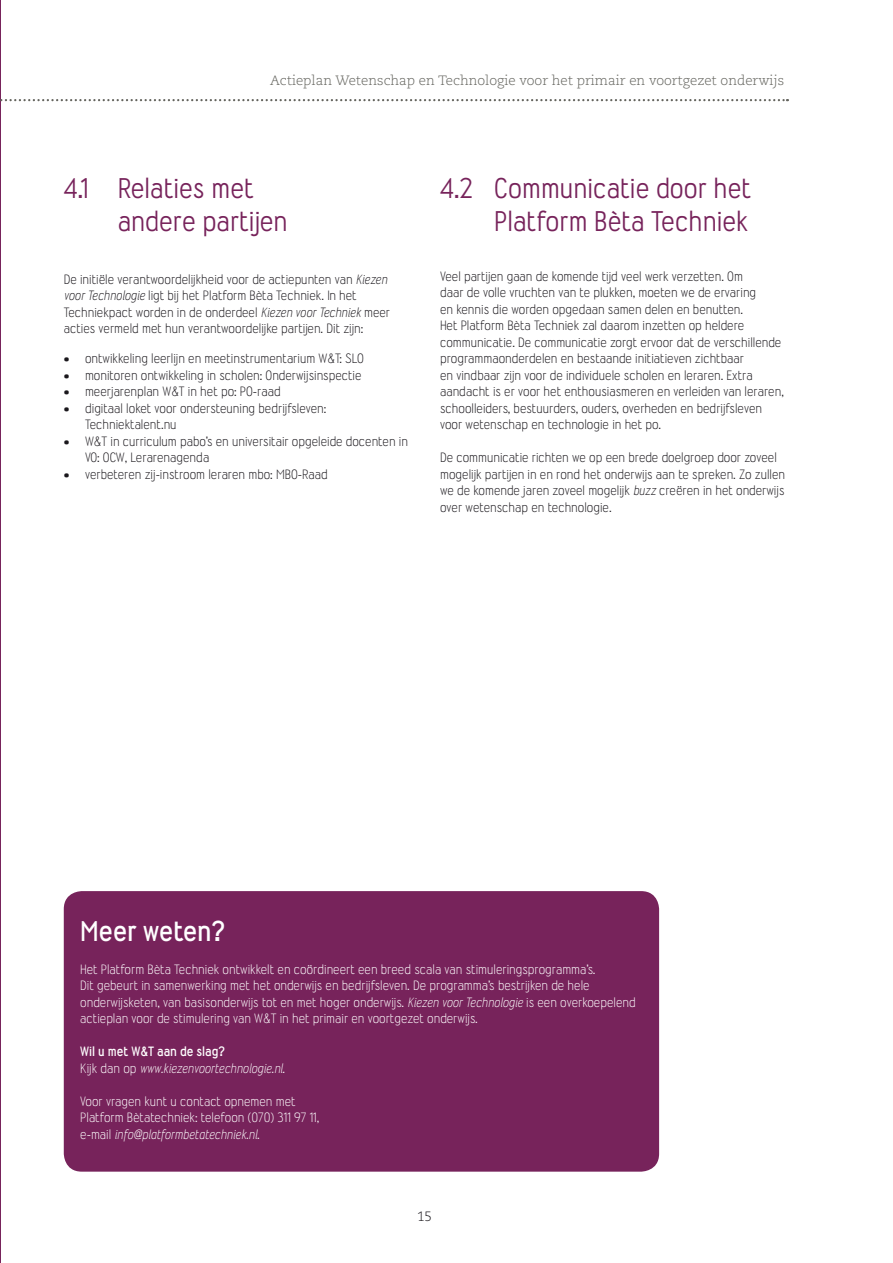
<style>
.page{position:relative;width:893px;height:1263px;background:#fff}
.page>*{position:absolute;margin:0;border:0;box-sizing:border-box;transform-origin:0 0}
.t1{font:28.5px/33px "Wyvern Rg";color:#77235b}
.t2{font:700 28.5px "Wyvern Rg";color:#fff}
.t3{font:13.5px/16.5px "Wyvern Lt";color:#1a171c}
.t4{font:13.5px/16.5px "Wyvern Lt";color:#fff}
.t5{font:300 13.5px "Caecilia LT Std";color:#65655f}
.t6{font:italic 13.5px "Wyvern Lt";color:#fff}
.t7{font:700 13.5px "Wyvern Rg";color:#fff}
.t8{font:300 13.5px "Caecilia LT Std";color:#1a171c}
.s1{font-style:italic}
.s2{font-size:10.5px}
.s3{font-style:normal}
</style>
<div class="page">
<hr style="left:0;top:0;width:1px;height:1263px;background:#77235b">
<div style="left:64px;top:891px;width:595px;height:281px;background:#77235b;border-radius:18px"></div>
<svg style="left:0;top:99px;width:788px;height:2px"></svg>
<p class="t5" style="left:270px;top:72px;width:516px">Actieplan Wetenschap en Technologie voor het primair en voortgezet onderwijs</p>
<h1 class="t1" style="left:118px;top:171px;width:171px;text-indent:-54px">4.1 Relaties met andere partijen</h1>
<p class="t3" style="left:64px;top:271px;width:328px">De initiële verantwoordelijkheid voor de actiepunten van <span class="s1">Kiezen voor Technologie</span> ligt bij het Platform Bèta Techniek. In het Techniekpact worden in de onderdeel <span class="s1">Kiezen voor Techniek</span> meer acties vermeld met hun verantwoordelijke partijen. Dit zijn:</p>
<p class="t3" style="left:64px;top:350px;width:302px"><span class="s2">•</span> ontwikkeling leerlijn en meetinstrumentarium W&amp;T: SLO</p>
<p class="t3" style="left:64px;top:367px;width:299px"><span class="s2">•</span> monitoren ontwikkeling in scholen: Onderwijsinspectie</p>
<p class="t3" style="left:64px;top:383px;width:219px"><span class="s2">•</span> meerjarenplan W&amp;T in het po: PO-raad</p>
<p class="t3" style="left:85px;top:400px;width:243px;text-indent:-21px"><span class="s2">•</span> digitaal loket voor ondersteuning bedrijfsleven:<br>Techniektalent.nu</p>
<p class="t3" style="left:85px;top:433px;width:324px;text-indent:-21px"><span class="s2">•</span> W&amp;T in curriculum pabo’s en universitair opgeleide docenten in<br>VO: OCW, Lerarenagenda</p>
<p class="t3" style="left:64px;top:466px;width:266px"><span class="s2">•</span> verbeteren zij-instroom leraren mbo: MBO-Raad</p>
<h1 class="t1" style="left:440px;top:171px;width:313px;text-align:right">4.2 Communicatie door het<br>Platform Bèta Techniek</h1>
<p class="t3" style="left:440px;top:268px;width:345px">Veel partijen gaan de komende tijd veel werk verzetten. Om<br>daar de volle vruchten van te plukken, moeten we de ervaring<br>en kennis die worden opgedaan samen delen en benutten.<br>Het Platform Bèta Techniek zal daarom inzetten op heldere communicatie. De communicatie zorgt ervoor dat de verschillende programmaonderdelen en bestaande initiatieven zichtbaar<br>en vindbaar zijn voor de individuele scholen en leraren. Extra aandacht is er voor het enthousiasmeren en verleiden van leraren, schoolleiders, bestuurders, ouders, overheden en bedrijfsleven voor wetenschap en technologie in het po.</p>
<p class="t3" style="left:440px;top:449px;width:347px">De communicatie richten we op een brede doelgroep door zoveel mogelijk partijen in en rond het onderwijs aan te spreken. Zo zullen we de komende jaren zoveel mogelijk <span class="s1">buzz</span> creëren in het onderwijs over wetenschap en technologie.</p>
<h1 class="t2" style="left:80px;top:914px;width:147px">Meer weten?</h1>
<p class="t4" style="left:80px;top:961px;width:557px">Het Platform Bèta Techniek ontwikkelt en coördineert een breed scala van stimuleringsprogramma’s.<br>Dit gebeurt in samenwerking met het onderwijs en bedrijfsleven. De programma’s bestrijken de hele onderwijsketen, van basisonderwijs tot en met hoger onderwijs. <span class="s1">Kiezen voor Technologie</span> is een overkoepelend actieplan voor de stimulering van W&amp;T in het primair en voortgezet onderwijs.</p>
<p class="t7" style="left:80px;top:1044px;width:146px">Wil u met W&amp;T aan de slag?</p>
<p class="t6" style="left:80px;top:1061px;width:206px"><span class="s3">Kijk dan op</span> www.kiezenvoortechnologie.nl<span class="s3">.</span></p>
<p class="t4" style="left:80px;top:1093px;width:241px">Voor vragen kunt u contact opnemen met<br>Platform Bètatechniek: telefoon (070) 311 97 11, e-mail <span class="s1">info@platformbetatechniek.nl</span>.</p>
<p class="t8" style="left:417px;top:1209px;width:17px">15</p>
</div>
